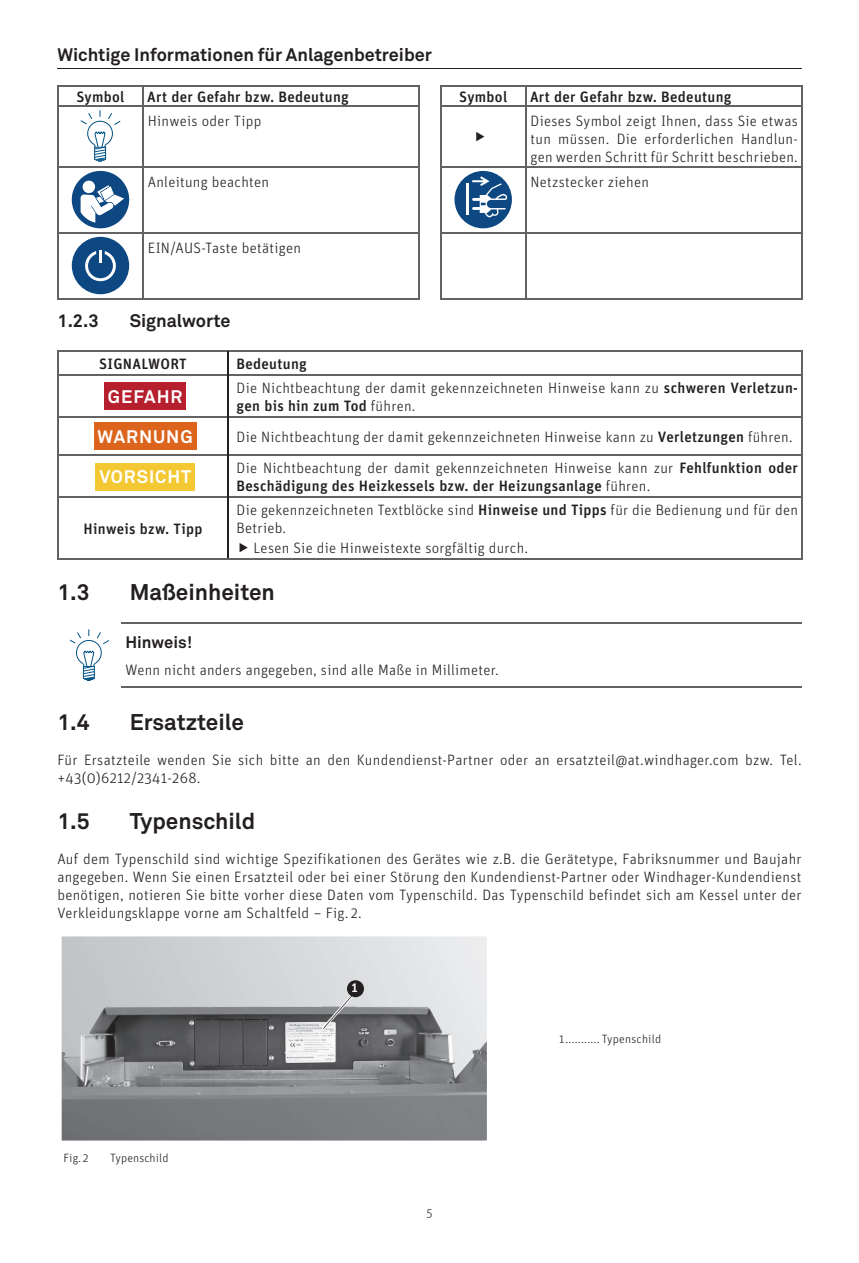
<style>
.page{position:relative;width:859px;height:1263px;background:#fff}
.page>*{position:absolute;margin:0;border:0;box-sizing:border-box;transform-origin:0 0}
.t1{font:700 22.5px "Akkurat Pro";color:#231f20}
.t2{font:700 18px "Akkurat Pro";color:#231f20}
.t3{font:700 18px "Akkurat Pro";letter-spacing:.05em;color:#fff}
.t4{font:700 16.5px "Akkurat Pro";color:#231f20}
.t5{font:300 15px/18px "Unit OT";letter-spacing:.02em;color:#231f20}
.t6{font:500 15px "Unit OT";letter-spacing:.02em;color:#231f20}
.t7{font:500 13.5px "Unit OT";color:#fff}
.t8{font:300 12px "Unit OT";letter-spacing:.01em;color:#231f20}
.s1{font-weight:500}
</style>
<div class="page">
<hr style="left:57px;top:68px;width:744px;height:1px;background:#231f20">
<hr style="left:57px;top:85px;width:86px;height:1px;background:#636366">
<svg style="left:57px;top:86px;width:2px;height:19px"></svg>
<hr style="left:143px;top:85px;width:277px;height:1px;background:#636366">
<svg style="left:142px;top:86px;width:2px;height:19px"></svg>
<svg style="left:419px;top:86px;width:1px;height:19px"></svg>
<hr style="left:440px;top:85px;width:86px;height:1px;background:#636366">
<svg style="left:440px;top:86px;width:1px;height:19px"></svg>
<hr style="left:526px;top:85px;width:277px;height:1px;background:#636366">
<svg style="left:525px;top:86px;width:1px;height:19px"></svg>
<svg style="left:801px;top:86px;width:2px;height:19px"></svg>
<hr style="left:57px;top:105px;width:86px;height:2px;background:#636366">
<hr style="left:57px;top:107px;width:2px;height:59px;background:#636366">
<hr style="left:143px;top:105px;width:277px;height:2px;background:#636366">
<hr style="left:142px;top:107px;width:2px;height:59px;background:#636366">
<hr style="left:419px;top:107px;width:1px;height:59px;background:#636366">
<hr style="left:440px;top:105px;width:86px;height:2px;background:#636366">
<hr style="left:440px;top:107px;width:1px;height:59px;background:#636366">
<hr style="left:526px;top:105px;width:277px;height:2px;background:#636366">
<hr style="left:525px;top:107px;width:1px;height:59px;background:#636366">
<hr style="left:801px;top:107px;width:2px;height:59px;background:#636366">
<hr style="left:57px;top:166px;width:86px;height:1px;background:#636366">
<hr style="left:57px;top:167px;width:2px;height:65px;background:#636366">
<hr style="left:143px;top:166px;width:277px;height:1px;background:#636366">
<hr style="left:142px;top:167px;width:2px;height:65px;background:#636366">
<hr style="left:419px;top:167px;width:1px;height:65px;background:#636366">
<hr style="left:440px;top:166px;width:86px;height:1px;background:#636366">
<hr style="left:440px;top:167px;width:1px;height:65px;background:#636366">
<hr style="left:526px;top:166px;width:277px;height:1px;background:#636366">
<hr style="left:525px;top:167px;width:1px;height:65px;background:#636366">
<hr style="left:801px;top:167px;width:2px;height:65px;background:#636366">
<hr style="left:57px;top:232px;width:86px;height:1px;background:#636366">
<hr style="left:57px;top:233px;width:2px;height:65px;background:#636366">
<hr style="left:143px;top:232px;width:277px;height:1px;background:#636366">
<hr style="left:142px;top:233px;width:2px;height:65px;background:#636366">
<hr style="left:419px;top:233px;width:1px;height:65px;background:#636366">
<hr style="left:440px;top:232px;width:86px;height:1px;background:#636366">
<hr style="left:440px;top:233px;width:1px;height:65px;background:#636366">
<hr style="left:526px;top:232px;width:277px;height:1px;background:#636366">
<hr style="left:525px;top:233px;width:1px;height:65px;background:#636366">
<hr style="left:801px;top:233px;width:2px;height:65px;background:#636366">
<hr style="left:57px;top:298px;width:86px;height:1px;background:#636366">
<hr style="left:143px;top:298px;width:277px;height:1px;background:#636366">
<hr style="left:440px;top:298px;width:86px;height:1px;background:#636366">
<hr style="left:526px;top:298px;width:277px;height:1px;background:#636366">
<svg style="left:81px;top:110px;width:39px;height:52px"></svg>
<svg style="left:72px;top:171px;width:57px;height:57px"></svg>
<div style="left:454px;top:171px;width:58px;height:57px;background:#0d4883;border-radius:50%"></div>
<hr style="left:466px;top:184px;width:3px;height:31px;background:#fff">
<svg style="left:472px;top:176px;width:35px;height:41px"></svg>
<div style="left:72px;top:237px;width:57px;height:57px;background:#0d4883;border-radius:50%"></div>
<svg style="left:85px;top:250px;width:31px;height:31px"></svg>
<hr style="left:228px;top:350px;width:575px;height:2px;background:#636366">
<hr style="left:801px;top:352px;width:2px;height:22px;background:#636366">
<hr style="left:57px;top:374px;width:170px;height:1px;background:#636366">
<hr style="left:229px;top:374px;width:574px;height:1px;background:#636366">
<hr style="left:801px;top:375px;width:2px;height:41px;background:#636366">
<hr style="left:57px;top:416px;width:170px;height:1px;background:#636366">
<hr style="left:229px;top:416px;width:574px;height:1px;background:#636366">
<hr style="left:801px;top:417px;width:2px;height:37px;background:#636366">
<hr style="left:57px;top:454px;width:170px;height:2px;background:#636366">
<hr style="left:229px;top:454px;width:574px;height:2px;background:#636366">
<hr style="left:801px;top:456px;width:2px;height:40px;background:#636366">
<hr style="left:228px;top:496px;width:575px;height:1px;background:#636366">
<hr style="left:801px;top:497px;width:2px;height:61px;background:#636366">
<hr style="left:228px;top:558px;width:575px;height:1px;background:#636366">
<hr style="left:57px;top:350px;width:171px;height:2px;background:#636366">
<hr style="left:57px;top:352px;width:2px;height:22px;background:#636366">
<hr style="left:57px;top:375px;width:2px;height:41px;background:#636366">
<hr style="left:57px;top:417px;width:2px;height:37px;background:#636366">
<hr style="left:57px;top:456px;width:2px;height:40px;background:#636366">
<hr style="left:57px;top:496px;width:171px;height:1px;background:#636366">
<hr style="left:57px;top:497px;width:2px;height:61px;background:#636366">
<hr style="left:57px;top:558px;width:171px;height:1px;background:#636366">
<hr style="left:227px;top:352px;width:2px;height:23px;background:#231f20">
<hr style="left:227px;top:375px;width:2px;height:42px;background:#231f20">
<hr style="left:227px;top:417px;width:2px;height:38px;background:#231f20">
<hr style="left:227px;top:455px;width:2px;height:41px;background:#231f20">
<hr style="left:227px;top:497px;width:2px;height:61px;background:#231f20">
<div style="left:104px;top:383px;width:82px;height:27px;background:#b61f2d"></div>
<div style="left:94px;top:423px;width:103px;height:27px;background:#dc641c"></div>
<div style="left:96px;top:463px;width:99px;height:27px;background:#f3c832"></div>
<hr style="left:121px;top:623px;width:680px;height:1px;background:#636366">
<hr style="left:121px;top:686px;width:680px;height:2px;background:#636366">
<svg style="left:70px;top:629px;width:38px;height:52px"></svg>
<img style="left:62px;top:936px;width:425px;height:204px">
<img style="left:322px;top:991px;width:34px;height:39px">
<svg style="left:323px;top:992px;width:32px;height:37px"></svg>
<div style="left:347px;top:980px;width:17px;height:17px;background:#231f20;border-radius:50%"></div>
<p class="t2" style="left:57px;top:43px;width:376px">Wichtige Informationen für Anlagenbetreiber</p>
<p class="t6" style="left:76px;top:87px;width:50px">Symbol</p>
<p class="t6" style="left:147px;top:87px;width:203px">Art der Gefahr bzw. Bedeutung</p>
<p class="t6" style="left:459px;top:87px;width:50px">Symbol</p>
<p class="t6" style="left:530px;top:87px;width:203px">Art der Gefahr bzw. Bedeutung</p>
<p class="t5" style="left:148px;top:112px;width:115px">Hinweis oder Tipp</p>
<p class="t5" style="left:530px;top:112px;width:269px;text-align:justify">Dieses Symbol zeigt Ihnen, dass Sie etwas tun müssen. Die erforderlichen Handlun&shy;gen werden Schritt für Schritt beschrieben.</p>
<p class="t5" style="left:148px;top:173px;width:123px">Anleitung beachten</p>
<p class="t5" style="left:530px;top:173px;width:120px">Netzstecker ziehen</p>
<p class="t5" style="left:148px;top:239px;width:155px">EIN/AUS-Taste betätigen</p>
<p class="t2" style="left:57px;top:310px;width:43px">1.2.3</p>
<p class="t2" style="left:130px;top:310px;width:102px">Signalworte</p>
<p class="t6" style="left:99px;top:354px;width:89px">SIGNALWORT</p>
<p class="t6" style="left:237px;top:354px;width:72px">Bedeutung</p>
<p class="t3" style="left:108px;top:385px;width:76px">GEFAHR</p>
<p class="t5" style="left:237px;top:379px;width:563px">Die Nichtbeachtung der damit gekennzeichneten Hinweise kann zu <span class="s1">schweren Verletzun&shy;gen bis hin zum Tod</span> führen.</p>
<p class="t3" style="left:98px;top:425px;width:97px">WARNUNG</p>
<p class="t5" style="left:237px;top:428px;width:558px">Die Nichtbeachtung der damit gekennzeichneten Hinweise kann zu <span class="s1">Verletzungen</span> führen.</p>
<p class="t3" style="left:99px;top:466px;width:93px">VORSICHT</p>
<p class="t5" style="left:237px;top:459px;width:563px">Die Nichtbeachtung der damit gekennzeichneten Hinweise kann zur <span class="s1">Fehlfunktion oder<br>Beschädigung des Heizkessels bzw. der Heizungsanlage</span> führen.</p>
<p class="t6" style="left:84px;top:519px;width:120px">Hinweis bzw. Tipp</p>
<p class="t5" style="left:237px;top:501px;width:563px">Die gekennzeichneten Textblöcke sind <span class="s1">Hinweise und Tipps</span> für die Bedienung und für den<br>Betrieb.</p>
<p class="t5" style="left:254px;top:539px;width:276px">Lesen Sie die Hinweistexte sorgfältig durch.</p>
<h1 class="t1" style="left:57px;top:578px;width:34px">1.3</h1>
<h1 class="t1" style="left:130px;top:578px;width:147px">Maßeinheiten</h1>
<p class="t4" style="left:125px;top:632px;width:68px">Hinweis!</p>
<p class="t5" style="left:125px;top:661px;width:375px">Wenn nicht anders angegeben, sind alle Maße in Millimeter.</p>
<h1 class="t1" style="left:57px;top:708px;width:34px">1.4</h1>
<h1 class="t1" style="left:130px;top:708px;width:116px">Ersatzteile</h1>
<p class="t5" style="left:57px;top:751px;width:746px">Für Ersatzteile wenden Sie sich bitte an den Kundendienst-Partner oder an ersatzteil@at.windhager.com bzw. Tel. +43(0)6212/2341-268.</p>
<h1 class="t1" style="left:57px;top:807px;width:34px">1.5</h1>
<h1 class="t1" style="left:130px;top:807px;width:127px">Typenschild</h1>
<p class="t5" style="left:57px;top:850px;width:746px;text-align:justify">Auf dem Typenschild sind wichtige Spezifikationen des Gerätes wie z.B. die Gerätetype, Fabriksnummer und Baujahr angegeben. Wenn Sie einen Ersatzteil oder bei einer Störung den Kundendienst-Partner oder Windhager-Kundendienst benötigen, notieren Sie bitte vorher diese Daten vom Typenschild. Das Typenschild befindet sich am Kessel unter der Verkleidungsklappe vorne am Schaltfeld – Fig. 2.</p>
<p class="t8" style="left:63px;top:1151px;width:27px">Fig. 2</p>
<p class="t8" style="left:110px;top:1151px;width:60px">Typenschild</p>
<p class="t7" style="left:351px;top:979px;width:8px">1</p>
<p class="t8" style="left:426px;top:1206px;width:7px">5</p>
<p class="t8" style="left:559px;top:1032px;width:104px">1 ........... Typenschild</p>
</div>
